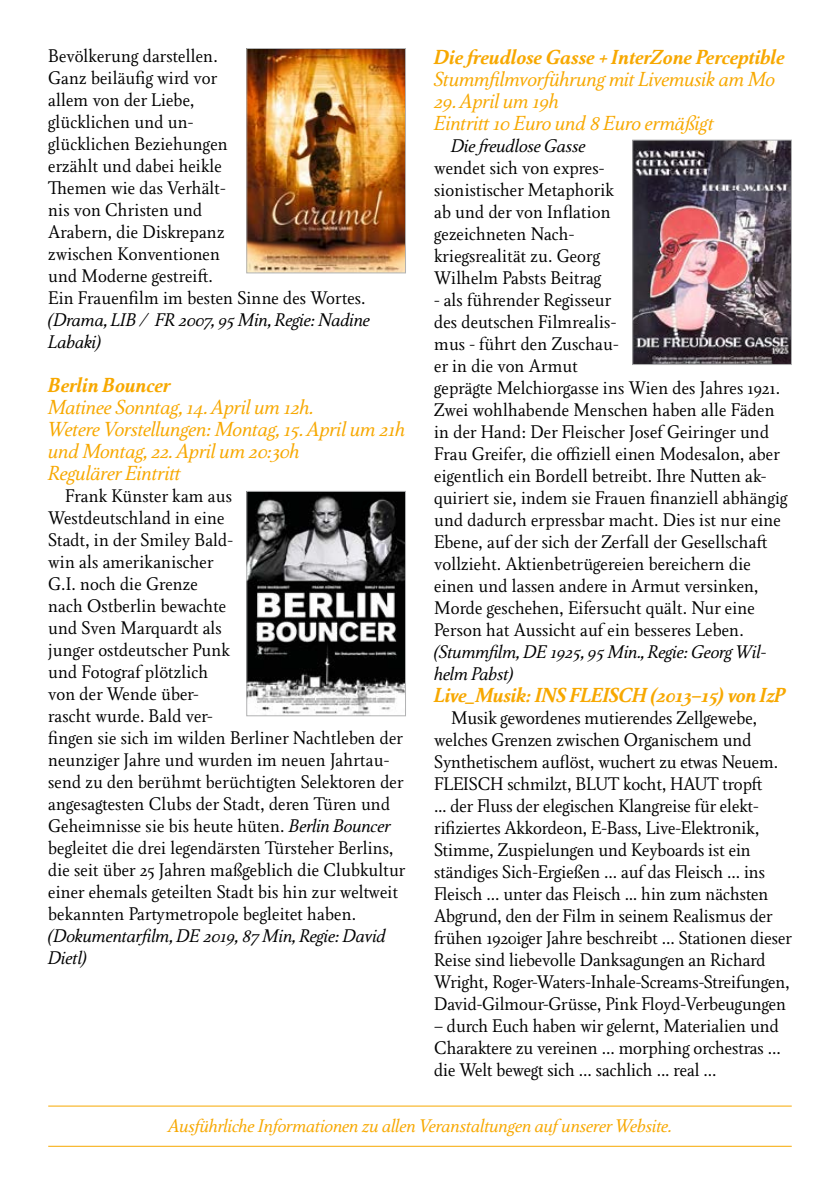
<style>
.page{position:relative;width:840px;height:1191px;background:#fff}
.page>*{position:absolute;margin:0;border:0;box-sizing:border-box;transform-origin:0 0}
.t1{font:italic 20px/22px "Girando Pro";color:#f7a800}
.t2{font:italic 700 20px "Girando Pro";color:#f7a800}
.t3{font:18px/22px "Girando Pro";color:#000}
.t4{font:italic 18px/22px "Girando Pro";color:#000}
.t5{font:italic 18px "Girando Pro";color:#f7a800}
.s1{font-style:italic}
</style>
<div class="page">
<hr style="left:48px;top:1105px;width:743px;height:1px;background:#f7a800">
<hr style="left:48px;top:1146px;width:743px;height:1px;background:#f7a800">
<img style="left:248px;top:493px;width:155px;height:221px">
<div style="left:246px;top:491px;width:159px;height:225px;border:1px solid #b1b2b3"></div>
<img style="left:634px;top:142px;width:155px;height:221px">
<div style="left:632px;top:140px;width:159px;height:225px;border:1px solid #b1b2b3"></div>
<img style="left:248px;top:50px;width:155px;height:221px">
<div style="left:246px;top:48px;width:159px;height:225px;border:1px solid #b1b2b3"></div>
<p class="t3" style="left:48px;top:46px;width:319px">Bevölkerung darstellen.<br>Ganz beiläufig wird vor<br>allem von der Liebe,<br>glücklichen und un-<br>glücklichen Beziehungen<br>erzählt und dabei heikle<br>Themen wie das Verhält-<br>nis von Christen und<br>Arabern, die Diskrepanz<br>zwischen Konventionen<br>und Moderne gestreift.<br>Ein Frauenfilm im besten Sinne des Wortes.</p>
<p class="t4" style="left:48px;top:310px;width:323px">(Drama, LIB / FR 2007, 95 Min, Regie: Nadine<br>Labaki)</p>
<p class="t2" style="left:48px;top:374px;width:123px">Berlin Bouncer</p>
<p class="t1" style="left:48px;top:397px;width:358px">Matinee Sonntag, 14. April um 12h.<br>Wetere Vorstellungen: Montag, 15. April um 21h und Montag, 22. April um 20:30h<br>Regulärer Eintritt</p>
<p class="t3" style="left:48px;top:486px;width:358px;text-indent:17px">Frank Künster kam aus<br>Westdeutschland in eine<br>Stadt, in der Smiley Bald-<br>win als amerikanischer<br>G.I. noch die Grenze<br>nach Ostberlin bewachte<br>und Sven Marquardt als<br>junger ostdeutscher Punk<br>und Fotograf plötzlich<br>von der Wende über-<br>rascht wurde. Bald ver-<br>fingen sie sich im wilden Berliner Nachtleben der neunziger Jahre und wurden im neuen Jahrtau&shy;send zu den berühmt berüchtigten Selektoren der angesagtesten Clubs der Stadt, deren Türen und Geheimnisse sie bis heute hüten. <span class="s1">Berlin Bouncer </span>begleitet die drei legendärsten Türsteher Berlins, die seit über 25 Jahren maßgeblich die Clubkultur einer ehemals geteilten Stadt bis hin zur weltweit bekannten Partymetropole begleitet haben.</p>
<p class="t4" style="left:48px;top:926px;width:339px">(Dokumentarfilm, DE 2019, 87 Min, Regie: David<br>Dietl)</p>
<p class="t2" style="left:434px;top:45px;width:352px">Die freudlose Gasse + InterZone Perceptible</p>
<p class="t1" style="left:434px;top:69px;width:342px">Stummfilmvorführung mit Livemusik am Mo</p>
<p class="t1" style="left:434px;top:91px;width:281px">29. April um 19h<br>Eintritt 10 Euro und 8 Euro ermäßigt</p>
<p class="t4" style="left:451px;top:135px;width:136px">Die freudlose Gasse</p>
<p class="t3" style="left:434px;top:157px;width:181px">wendet sich von expres&shy;sionistischer Metaphorik ab und der von Inflation gezeichneten Nach&shy;kriegsrealität zu. Georg<br>Wilhelm Pabsts Beitrag</p>
<p class="t3" style="left:434px;top:289px;width:354px">- als führender Regisseur<br>des deutschen Filmrealis-<br>mus - führt den Zuschau-<br>er in die von Armut<br>geprägte Melchiorgasse ins Wien des Jahres 1921.<br>Zwei wohlhabende Menschen haben alle Fäden in der Hand: Der Fleischer Josef Geiringer und Frau Greifer, die offiziell einen Modesalon, aber eigentlich ein Bordell betreibt. Ihre Nutten ak&shy;quiriert sie, indem sie Frauen finanziell abhängig und dadurch erpressbar macht. Dies ist nur eine Ebene, auf der sich der Zerfall der Gesellschaft vollzieht. Aktienbetrügereien bereichern die einen und lassen andere in Armut versinken, Morde geschehen, Eifersucht quält. Nur eine Person hat Aussicht auf ein besseres Leben.</p>
<p class="t4" style="left:434px;top:641px;width:333px">(Stummfilm, DE 1925, 95 Min., Regie: Georg Wil&shy;helm Pabst)</p>
<p class="t2" style="left:434px;top:683px;width:353px">Live_Musik: INS FLEISCH (2013–15) von IzP</p>
<p class="t3" style="left:434px;top:707px;width:359px;text-indent:17px">Musik gewordenes mutierendes Zellgewebe, welches Grenzen zwischen Organischem und Synthetischem auflöst, wuchert zu etwas Neuem.<br>FLEISCH schmilzt, BLUT kocht, HAUT tropft<br>… der Fluss der elegischen Klangreise für elekt&shy;rifiziertes Akkordeon, E-Bass, Live-Elektronik, Stimme, Zuspielungen und Keyboards ist ein ständiges Sich-Ergießen ... auf das Fleisch ... ins Fleisch ... unter das Fleisch … hin zum nächsten Abgrund, den der Film in seinem Realismus der frühen 1920iger Jahre beschreibt ... Stationen dieser Reise sind liebevolle Danksagungen an Richard Wright, Roger-Waters-Inhale-Screams-Streifungen, David-Gilmour-Grüsse, Pink Floyd-Verbeugungen</p>
<p class="t3" style="left:434px;top:1015px;width:348px;text-align:justify">– durch Euch haben wir gelernt, Materialien und Charaktere zu vereinen ... morphing orchestras ... die Welt bewegt sich ... sachlich ... real ...</p>
<p class="t5" style="left:168px;top:1115px;width:504px">Ausführliche Informationen zu allen Veranstaltungen auf unserer Website.</p>
</div>
